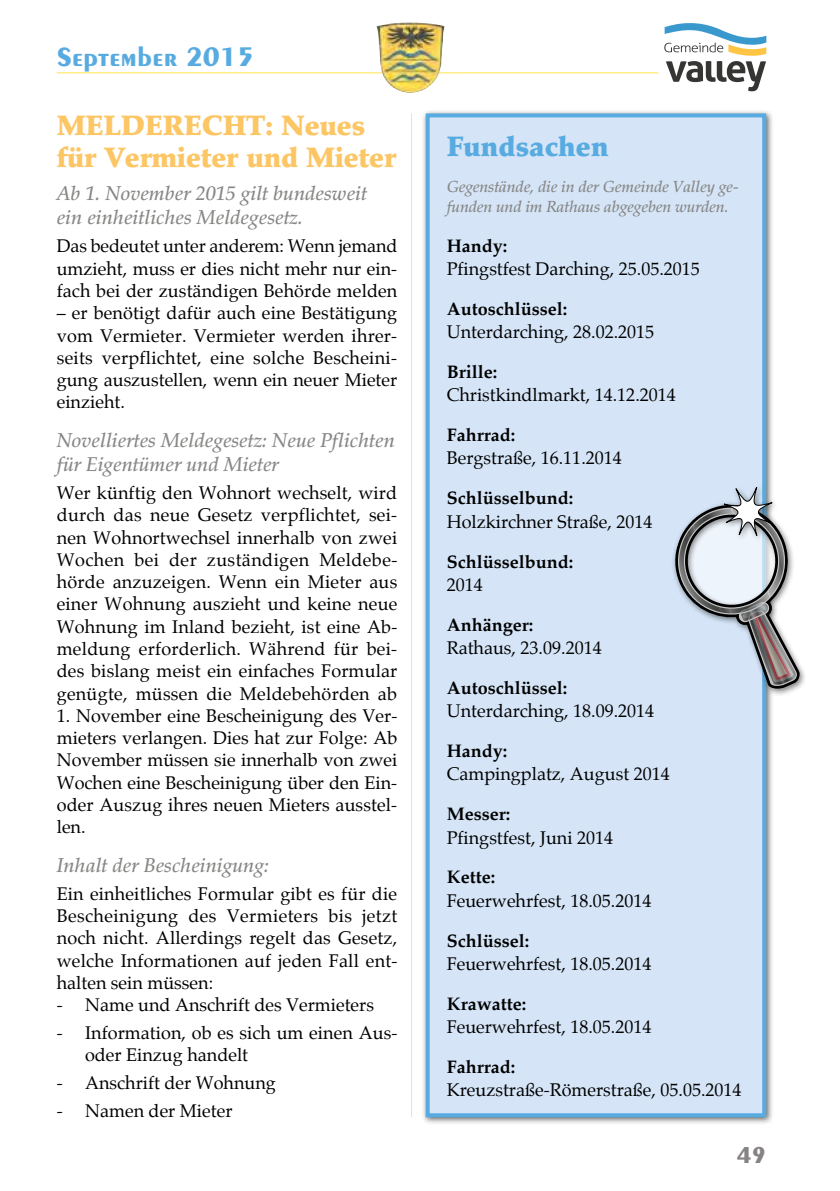
<style>
.page{position:relative;width:840px;height:1191px;background:#fff}
.page>*{position:absolute;margin:0;border:0;box-sizing:border-box;transform-origin:0 0}
.t1{font:900 28px/32.2px "Palatino";letter-spacing:-.01em;color:#fcc665}
.t2{font:700 28px "Peignot";color:#58abe0}
.t3{font:900 28px "Palatino";color:#58abe0}
.t4{font:700 24px "Peignot";color:#878384}
.t5{font:italic 500 20px/24.2px "Palatino";color:#878786}
.t6{font:18px/22.2px "Palatino";color:#000;text-align:justify}
.t7{font:700 18px "Palatino";color:#000}
.t8{font:italic 500 16px/19.2px "Palatino";letter-spacing:-.01em;color:#878786}
</style>
<div class="page">
<hr style="left:57px;top:72px;width:601px;height:2px;background:#fdee86">
<hr style="left:411px;top:113px;width:1px;height:1004px;background:#d5e5f7">
<svg style="left:664px;top:23px;width:101px;height:68px"></svg>
<img style="left:376px;top:22px;width:67px;height:71px">
<div style="left:421px;top:109px;width:352px;height:1016px;background:#000;opacity:.6"></div>
<div style="left:427px;top:115px;width:336px;height:1000px;background:#d5e5f7"></div>
<div style="left:425px;top:113px;width:340px;height:1004px;border:4px solid #58abe0"></div>
<div style="left:671px;top:483px;width:136px;height:214px;background:#000;opacity:.5"></div>
<svg style="left:671px;top:474px;width:133px;height:213px"></svg>
<h1 class="t2" style="left:57px;top:41px;width:199px">September 2015</h1>
<h1 class="t1" style="left:57px;top:110px;width:341px">MELDERECHT: Neues für Vermieter und Mieter</h1>
<p class="t5" style="left:57px;top:182px;width:311px">Ab 1. November 2015 gilt bundesweit ein einheitliches Meldegesetz.</p>
<p class="t6" style="left:57px;top:235px;width:342px">Das bedeutet unter anderem: Wenn jemand umzieht, muss er dies nicht mehr nur ein&shy;fach bei der zuständigen Behörde melden</p>
<p class="t6" style="left:57px;top:302px;width:342px">– er benötigt dafür auch eine Bestätigung vom Vermieter. Vermieter werden ihrer&shy;seits verpflichtet, eine solche Bescheini&shy;gung auszustellen, wenn ein neuer Mieter einzieht.</p>
<p class="t5" style="left:57px;top:428px;width:339px">Novelliertes Meldegesetz: Neue Pflichten für Eigentümer und Mieter</p>
<p class="t6" style="left:57px;top:482px;width:342px">Wer künftig den Wohnort wechselt, wird durch das neue Gesetz verpflichtet, sei&shy;nen Wohnortwechsel innerhalb von zwei Wochen bei der zuständigen Meldebe&shy;hörde anzuzeigen. Wenn ein Mieter aus einer Wohnung auszieht und keine neue Wohnung im Inland bezieht, ist eine Ab&shy;meldung erforderlich. Während für bei&shy;des bislang meist ein einfaches Formular genügte, müssen die Meldebehörden ab</p>
<p class="t6" style="left:57px;top:704px;width:342px">1. November eine Bescheinigung des Ver&shy;mieters verlangen. Dies hat zur Folge: Ab November müssen sie innerhalb von zwei Wochen eine Bescheinigung über den Ein&shy;oder Auszug ihres neuen Mieters ausstel&shy;len.</p>
<p class="t5" style="left:57px;top:853px;width:214px">Inhalt der Bescheinigung:</p>
<p class="t6" style="left:57px;top:882px;width:342px">Ein einheitliches Formular gibt es für die Bescheinigung des Vermieters bis jetzt noch nicht. Allerdings regelt das Gesetz, welche Informationen auf jeden Fall ent&shy;halten sein müssen:</p>
<p class="t6" style="left:57px;top:993px;width:318px">- Name und Anschrift des Vermieters</p>
<p class="t6" style="left:85px;top:1021px;width:313px;text-indent:-28px">- Information, ob es sich um einen Aus&shy;oder Einzug handelt</p>
<p class="t6" style="left:57px;top:1072px;width:220px">- Anschrift der Wohnung</p>
<p class="t6" style="left:57px;top:1099px;width:177px">- Namen der Mieter</p>
<h1 class="t3" style="left:446px;top:130px;width:163px">Fundsachen</h1>
<p class="t8" style="left:446px;top:178px;width:294px">Gegenstände, die in der Gemeinde Valley ge&shy;funden und im Rathaus abgegeben wurden.</p>
<p class="t7" style="left:446px;top:230px;width:62px">Handy:</p>
<p class="t6" style="left:446px;top:257px;width:254px">Pfingstfest Darching, 25.05.2015</p>
<p class="t7" style="left:446px;top:293px;width:122px">Autoschlüssel:</p>
<p class="t6" style="left:446px;top:321px;width:209px">Unterdarching, 28.02.2015</p>
<p class="t7" style="left:446px;top:356px;width:52px">Brille:</p>
<p class="t6" style="left:446px;top:384px;width:230px">Christkindlmarkt, 14.12.2014</p>
<p class="t7" style="left:446px;top:419px;width:70px">Fahrrad:</p>
<p class="t6" style="left:446px;top:447px;width:176px">Bergstraße, 16.11.2014</p>
<p class="t7" style="left:446px;top:483px;width:128px">Schlüsselbund:</p>
<p class="t6" style="left:446px;top:510px;width:207px">Holzkirchner Straße, 2014</p>
<p class="t7" style="left:446px;top:546px;width:128px">Schlüsselbund:</p>
<p class="t6" style="left:446px;top:573px;width:37px">2014</p>
<p class="t7" style="left:446px;top:609px;width:88px">Anhänger:</p>
<p class="t6" style="left:446px;top:636px;width:156px">Rathaus, 23.09.2014</p>
<p class="t7" style="left:446px;top:672px;width:122px">Autoschlüssel:</p>
<p class="t6" style="left:446px;top:700px;width:209px">Unterdarching, 18.09.2014</p>
<p class="t7" style="left:446px;top:735px;width:62px">Handy:</p>
<p class="t6" style="left:446px;top:763px;width:224px">Campingplatz, August 2014</p>
<p class="t7" style="left:446px;top:798px;width:65px">Messer:</p>
<p class="t6" style="left:446px;top:826px;width:168px">Pfingstfest, Juni 2014</p>
<p class="t7" style="left:446px;top:862px;width:50px">Kette:</p>
<p class="t6" style="left:446px;top:889px;width:206px">Feuerwehrfest, 18.05.2014</p>
<p class="t7" style="left:446px;top:925px;width:84px">Schlüssel:</p>
<p class="t6" style="left:446px;top:952px;width:206px">Feuerwehrfest, 18.05.2014</p>
<p class="t7" style="left:446px;top:988px;width:81px">Krawatte:</p>
<p class="t6" style="left:446px;top:1015px;width:206px">Feuerwehrfest, 18.05.2014</p>
<p class="t7" style="left:446px;top:1051px;width:70px">Fahrrad:</p>
<p class="t6" style="left:446px;top:1079px;width:296px">Kreuzstraße-Römerstraße, 05.05.2014</p>
<h2 class="t4" style="left:736px;top:1141px;width:31px">49</h2>
</div>
